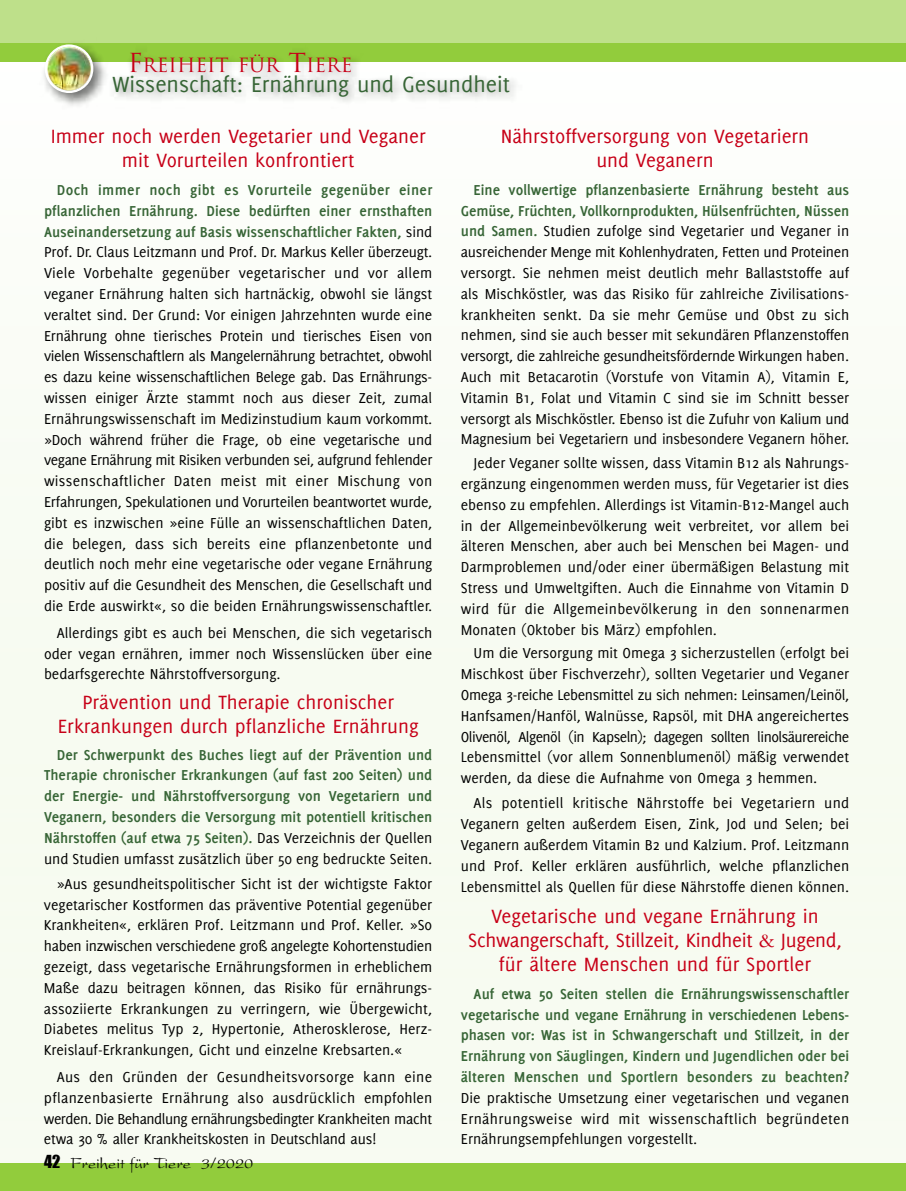
<style>
.page{position:relative;width:906px;height:1191px;background:#fff}
.page>*{position:absolute;margin:0;border:0;box-sizing:border-box;transform-origin:0 0}
.t1{font:24px "Delicious";color:#376536}
.t2{font:21px/24px "Delicious";color:#c70017;text-align:center}
.t3{font:19.2px "Trajan";color:#c70017}
.t4{font:16.5px "President";color:#000}
.t5{font:15.75px/20.9px "Delicious";color:#000;text-align:justify}
.t6{font:700 15.75px/20.9px "Delicious";color:#376536;text-align:justify}
.s1{font-size:25.5px}
.s2{font-weight:700;color:#376536}
.s3{font-weight:400;color:#000}
.s4{font-family:"Garamond"}
.s5{font-family:"Impact"}
</style>
<div class="page">
<div style="left:0;top:55px;width:906px;height:1135px;background:#f7fbf2"></div>
<div style="left:0;top:1163px;width:906px;height:28px;background:#92cc3c"></div>
<div style="left:0;top:0;width:906px;height:44px;background:#bee08a"></div>
<div style="left:0;top:43px;width:906px;height:18px;background:#92cc3c"></div>
<img style="left:38px;top:61px;width:64px;height:52px">
<svg style="left:45px;top:45px;width:19px;height:48px"></svg>
<img style="left:64px;top:44px;width:292px;height:61px">
<img style="left:102px;top:61px;width:597px;height:60px">
<p class="t3" style="left:128px;top:54px;width:226px"><span class="s1">F</span>REIHEIT FÜR <span class="s1">T</span>IERE</p>
<h1 class="t1" style="left:112px;top:75px;width:399px">Wissenschaft: Ernährung und Gesundheit</h1>
<h2 class="t2" style="left:51px;top:126px;width:376px">Immer noch werden Vegetarier und Veganer mit Vorurteilen konfrontiert</h2>
<p class="t5" style="left:44px;top:180px;width:390px;text-indent:13px"><span class="s2">Doch immer noch gibt es Vorurteile gegenüber einer pflanzlichen Ernährung. Diese bedürften einer ernsthaften Auseinandersetzung auf Basis wissenschaftlicher Fakten,</span> sind Prof. Dr. Claus Leitzmann und Prof. Dr. Markus Keller überzeugt.<br>Viele Vorbehalte gegenüber vegetarischer und vor allem veganer Ernährung halten sich hartnäckig, obwohl sie längst veraltet sind. Der Grund: Vor einigen Jahrzehnten wurde eine Ernährung ohne tierisches Protein und tierisches Eisen von vielen Wissenschaftlern als Mangelernährung betrachtet, obwohl es dazu keine wissenschaftlichen Belege gab. Das Ernährungs&shy;wissen einiger Ärzte stammt noch aus dieser Zeit, zumal Ernährungswissenschaft im Medizinstudium kaum vorkommt. »Doch während früher die Frage, ob eine vegetarische und vegane Ernährung mit Risiken verbunden sei, aufgrund fehlender wissenschaftlicher Daten meist mit einer Mischung von Erfahrungen, Spekulationen und Vorurteilen beantwortet wurde, gibt es inzwischen »eine Fülle an wissenschaftlichen Daten, die belegen, dass sich bereits eine pflanzenbetonte und deutlich noch mehr eine vegetarische oder vegane Ernährung positiv auf die Gesundheit des Menschen, die Gesellschaft und die Erde auswirkt«, so die beiden Ernährungswissenschaftler.</p>
<p class="t5" style="left:44px;top:623px;width:390px;text-indent:13px">Allerdings gibt es auch bei Menschen, die sich vegetarisch oder vegan ernähren, immer noch Wissenslücken über eine bedarfsgerechte Nährstoffversorgung.</p>
<h2 class="t2" style="left:58px;top:692px;width:362px">Prävention und Therapie chronischer<br>Erkrankungen durch pflanzliche Ernährung</h2>
<p class="t6" style="left:44px;top:745px;width:390px;text-indent:13px">Der Schwerpunkt des Buches liegt auf der Prävention und Therapie chronischer Erkrankungen (auf fast 200 Seiten) und der Energie- und Nährstoffversorgung von Vegetariern und Veganern, besonders die Versorgung mit potentiell kritischen Nährstoffen (auf etwa 75 Seiten). <span class="s3">Das Verzeichnis der Quellen und Studien umfasst zusätzlich über 50 eng bedruckte Seiten.</span></p>
<p class="t5" style="left:44px;top:874px;width:390px;text-indent:13px">»Aus gesundheitspolitischer Sicht ist der wichtigste Faktor vegetarischer Kostformen das präventive Potential gegenüber Krankheiten«, erklären Prof. Leitzmann und Prof. Keller. »So haben inzwischen verschiedene groß angelegte Kohortenstudien gezeigt, dass vegetarische Ernährungsformen in erheblichem Maße dazu beitragen können, das Risiko für ernährungs&shy;assoziierte Erkrankungen zu verringern, wie Übergewicht, Diabetes melitus Typ 2, Hypertonie, Atherosklerose, Herz-Kreislauf-Erkrankungen, Gicht und einzelne Krebsarten.«</p>
<p class="t5" style="left:44px;top:1067px;width:390px;text-indent:13px">Aus den Gründen der Gesundheitsvorsorge kann eine pflanzenbasierte Ernährung also ausdrücklich empfohlen werden. Die Behandlung ernährungsbedingter Krankheiten macht etwa 30 % aller Krankheitskosten in Deutschland aus!</p>
<h2 class="t2" style="left:501px;top:126px;width:310px">Nährstoffversorgung von Vegetariern und Veganern</h2>
<p class="t5" style="left:461px;top:180px;width:390px;text-indent:13px"><span class="s2">Eine vollwertige pflanzenbasierte Ernährung besteht aus Gemüse, Früchten, Vollkornprodukten, Hülsenfrüchten, Nüssen und Samen.</span> Studien zufolge sind Vegetarier und Veganer in ausreichender Menge mit Kohlenhydraten, Fetten und Proteinen versorgt. Sie nehmen meist deutlich mehr Ballaststoffe auf als Mischköstler, was das Risiko für zahlreiche Zivilisations&shy;krankheiten senkt. Da sie mehr Gemüse und Obst zu sich nehmen, sind sie auch besser mit sekundären Pflanzenstoffen versorgt, die zahlreiche gesundheitsfördernde Wirkungen haben.<br>Auch mit Betacarotin (Vorstufe von Vitamin A), Vitamin E, Vitamin B1, Folat und Vitamin C sind sie im Schnitt besser versorgt als Mischköstler. Ebenso ist die Zufuhr von Kalium und Magnesium bei Vegetariern und insbesondere Veganern höher.</p>
<p class="t5" style="left:461px;top:454px;width:390px;text-indent:13px">Jeder Veganer sollte wissen, dass Vitamin B12 als Nahrungs&shy;ergänzung eingenommen werden muss, für Vegetarier ist dies ebenso zu empfehlen. Allerdings ist Vitamin-B12-Mangel auch in der Allgemeinbevölkerung weit verbreitet, vor allem bei älteren Menschen, aber auch bei Menschen bei Magen- und Darmproblemen und/oder einer übermäßigen Belastung mit Stress und Umweltgiften. Auch die Einnahme von Vitamin D wird für die Allgemeinbevölkerung in den sonnenarmen Monaten (Oktober bis März) empfohlen.</p>
<p class="t5" style="left:461px;top:644px;width:390px;text-indent:13px">Um die Versorgung mit Omega 3 sicherzustellen (erfolgt bei Mischkost über Fischverzehr), sollten Vegetarier und Veganer Omega 3-reiche Lebensmittel zu sich nehmen: Leinsamen/Leinöl, Hanfsamen/Hanföl, Walnüsse, Rapsöl, mit DHA angereichertes Olivenöl, Algenöl (in Kapseln); dagegen sollten linolsäurereiche Lebensmittel (vor allem Sonnenblumenöl) mäßig verwendet werden, da diese die Aufnahme von Omega 3 hemmen.</p>
<p class="t5" style="left:461px;top:794px;width:390px;text-indent:13px">Als potentiell kritische Nährstoffe bei Vegetariern und Veganern gelten außerdem Eisen, Zink, Jod und Selen; bei Veganern außerdem Vitamin B2 und Kalzium. Prof. Leitzmann und Prof. Keller erklären ausführlich, welche pflanzlichen Lebensmittel als Quellen für diese Nährstoffe dienen können.</p>
<h2 class="t2" style="left:468px;top:905px;width:375px">Vegetarische und vegane Ernährung in<br>Schwangerschaft, Stillzeit, Kindheit <span class="s4">&amp;</span> Jugend, für ältere Menschen und für Sportler</h2>
<p class="t6" style="left:461px;top:984px;width:390px;text-indent:13px">Auf etwa 50 Seiten stellen die Ernährungswissenschaftler vegetarische und vegane Ernährung in verschiedenen Lebens&shy;phasen vor: Was ist in Schwangerschaft und Stillzeit, in der Ernährung von Säuglingen, Kindern und Jugendlichen oder bei älteren Menschen und Sportlern besonders zu beachten?</p>
<p class="t5" style="left:461px;top:1088px;width:390px">Die praktische Umsetzung einer vegetarischen und veganen Ernährungsweise wird mit wissenschaftlich begründeten Ernährungsempfehlungen vorgestellt.</p>
<p class="t4" style="left:44px;top:1158px;width:211px"><span class="s5">42</span> Freiheit für Tiere 3/2020</p>
</div>
